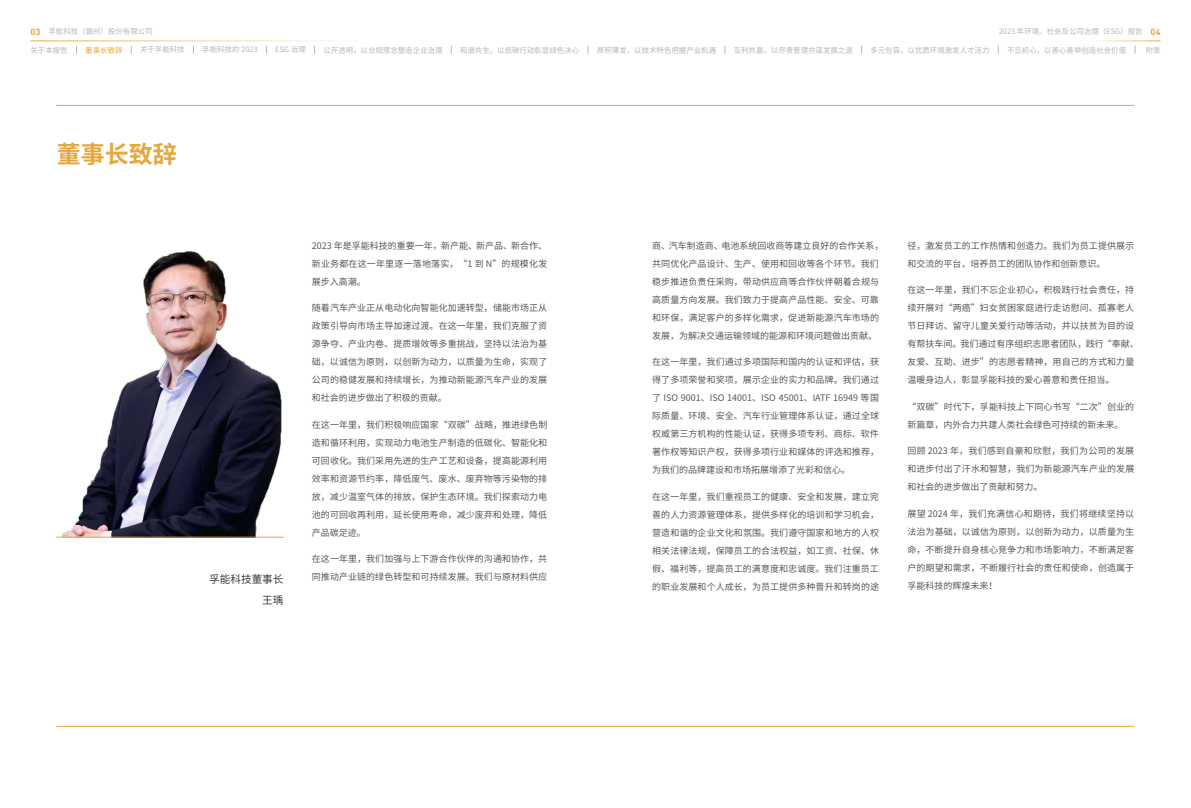
<style>
.page{position:relative;width:1191px;height:808px;background:#fff}
.page>*{position:absolute;margin:0;border:0;box-sizing:border-box;transform-origin:0 0}
.t1{font:700 24px "Source Han Sans CN";color:#e6a83f}
.t2{font:10.6px/21.2px "Source Han Sans CN";color:#3e3a39;text-align:right}
.t3{font:9px/18px "Source Han Sans CN";letter-spacing:.01em;color:#595757;text-align:justify}
.t4{font:7.4px "Source Han Sans CN";color:#b5b6b6}
.t5{font:7.4px "Source Han Sans CN";color:#e6a83f}
.s1{font-family:"DIN";font-weight:700;font-size:9px;color:#e6a83f}
</style>
<div class="page">
<hr style="left:30px;top:41px;width:363px;height:1px;background:#e6a83f">
<hr style="left:1086px;top:41px;width:74px;height:1px;background:#e6a83f">
<img style="left:62px;top:251px;width:221px;height:286px">
<hr style="left:56px;top:537px;width:227px;height:1px;background:#e6a83f">
<hr style="left:56px;top:726px;width:1078px;height:1px;background:#e6a83f">
<hr style="left:56px;top:105px;width:1078px;height:1px;background:#e6a83f">
<p class="t4" style="left:30px;top:27px;width:124px"><span class="s1">03</span> 孚能科技（赣州）股份有限公司</p>
<p class="t4" style="left:998px;top:27px;width:163px">2023 年环境、社会及公司治理（ESG）报告 <span class="s1">04</span></p>
<p class="t4" style="left:30px;top:46px;width:39px">关于本报告</p>
<p class="t5" style="left:85px;top:46px;width:39px">董事长致辞</p>
<p class="t4" style="left:140px;top:46px;width:46px">关于孚能科技</p>
<p class="t4" style="left:202px;top:46px;width:57px">孚能科技的 2023</p>
<p class="t4" style="left:275px;top:46px;width:32px">ESG 治理</p>
<p class="t4" style="left:323px;top:46px;width:121px">公开透明，以合规理念塑造企业治理</p>
<p class="t4" style="left:460px;top:46px;width:121px">和谐共生，以低碳行动彰显绿色决心</p>
<p class="t4" style="left:597px;top:46px;width:121px">厚积薄发，以技术特色把握产业机遇</p>
<p class="t4" style="left:733px;top:46px;width:121px">互利共赢，以尽责管理共谋发展之道</p>
<p class="t4" style="left:870px;top:46px;width:121px">多元包容，以优质环境激发人才活力</p>
<p class="t4" style="left:1007px;top:46px;width:121px">不忘初心，以善心善举创造社会价值</p>
<p class="t4" style="left:1145px;top:46px;width:16px">附录</p>
<h1 class="t1" style="left:57px;top:142px;width:121px">董事长致辞</h1>
<p class="t2" style="left:209px;top:568px;width:76px">孚能科技董事长王瑀</p>
<p class="t3" style="left:312px;top:237px;width:237px">2023 年是孚能科技的重要一年，新产能、新产品、新合作、新业务都在这一年里逐一落地落实，“1 到 N”的规模化发展步入高潮。</p>
<p class="t3" style="left:312px;top:299px;width:237px">随着汽车产业正从电动化向智能化加速转型，储能市场正从政策引导向市场主导加速过渡。在这一年里，我们克服了资源争夺、产业内卷、提质增效等多重挑战，坚持以法治为基础，以诚信为原则，以创新为动力，以质量为生命，实现了公司的稳健发展和持续增长，为推动新能源汽车产业的发展和社会的进步做出了积极的贡献。</p>
<p class="t3" style="left:312px;top:416px;width:237px">在这一年里，我们积极响应国家“双碳”战略，推进绿色制造和循环利用，实现动力电池生产制造的低碳化、智能化和可回收化。我们采用先进的生产工艺和设备，提高能源利用效率和资源节约率，降低废气、废水、废弃物等污染物的排放，减少温室气体的排放，保护生态环境。我们探索动力电池的可回收再利用，延长使用寿命，减少废弃和处理，降低产品碳足迹。</p>
<p class="t3" style="left:312px;top:550px;width:237px">在这一年里，我们加强与上下游合作伙伴的沟通和协作，共同推动产业链的绿色转型和可持续发展。我们与原材料供应</p>
<p class="t3" style="left:652px;top:237px;width:233px;text-align:left">商、汽车制造商、电池系统回收商等建立良好的合作关系，共同优化产品设计、生产、使用和回收等各个环节。我们稳步推进负责任采购，带动供应商等合作伙伴朝着合规与高质量方向发展。我们致力于提高产品性能、安全、可靠和环保，满足客户的多样化需求，促进新能源汽车市场的发展，为解决交通运输领域的能源和环境问题做出贡献。</p>
<p class="t3" style="left:652px;top:353px;width:228px">在这一年里，我们通过多项国际和国内的认证和评估，获得了多项荣誉和奖项，展示企业的实力和品牌。我们通过了 ISO 9001、ISO 14001、ISO 45001、IATF 16949 等国际质量、环境、安全、汽车行业管理体系认证，通过全球权威第三方机构的性能认证，获得多项专利、商标、软件著作权等知识产权，获得多项行业和媒体的评选和推荐，为我们的品牌建设和市场拓展增添了光彩和信心。</p>
<p class="t3" style="left:652px;top:488px;width:228px">在这一年里，我们重视员工的健康、安全和发展，建立完善的人力资源管理体系，提供多样化的培训和学习机会，营造和谐的企业文化和氛围。我们遵守国家和地方的人权相关法律法规，保障员工的合法权益，如工资、社保、休假、福利等，提高员工的满意度和忠诚度。我们注重员工的职业发展和个人成长，为员工提供多种晋升和转岗的途</p>
<p class="t3" style="left:907px;top:237px;width:228px">径，激发员工的工作热情和创造力。我们为员工提供展示和交流的平台，培养员工的团队协作和创新意识。</p>
<p class="t3" style="left:907px;top:281px;width:233px;text-align:left">在这一年里，我们不忘企业初心，积极践行社会责任，持续开展对“两癌”妇女贫困家庭进行走访慰问、孤寡老人节日拜访、留守儿童关爱行动等活动，并以扶贫为目的设有帮扶车间。我们通过有序组织志愿者团队，践行“奉献、友爱、互助、进步”的志愿者精神，用自己的方式和力量温暖身边人，彰显孚能科技的爱心善意和责任担当。</p>
<p class="t3" style="left:907px;top:398px;width:228px">“双碳”时代下，孚能科技上下同心书写“二次”创业的新篇章，内外合力共建人类社会绿色可持续的新未来。</p>
<p class="t3" style="left:907px;top:442px;width:228px">回顾 2023 年，我们感到自豪和欣慰，我们为公司的发展和进步付出了汗水和智慧，我们为新能源汽车产业的发展和社会的进步做出了贡献和努力。</p>
<p class="t3" style="left:907px;top:505px;width:228px">展望 2024 年，我们充满信心和期待，我们将继续坚持以法治为基础，以诚信为原则，以创新为动力，以质量为生命，不断提升自身核心竞争力和市场影响力，不断满足客户的期望和需求，不断履行社会的责任和使命，创造属于孚能科技的辉煌未来！</p>
</div>
